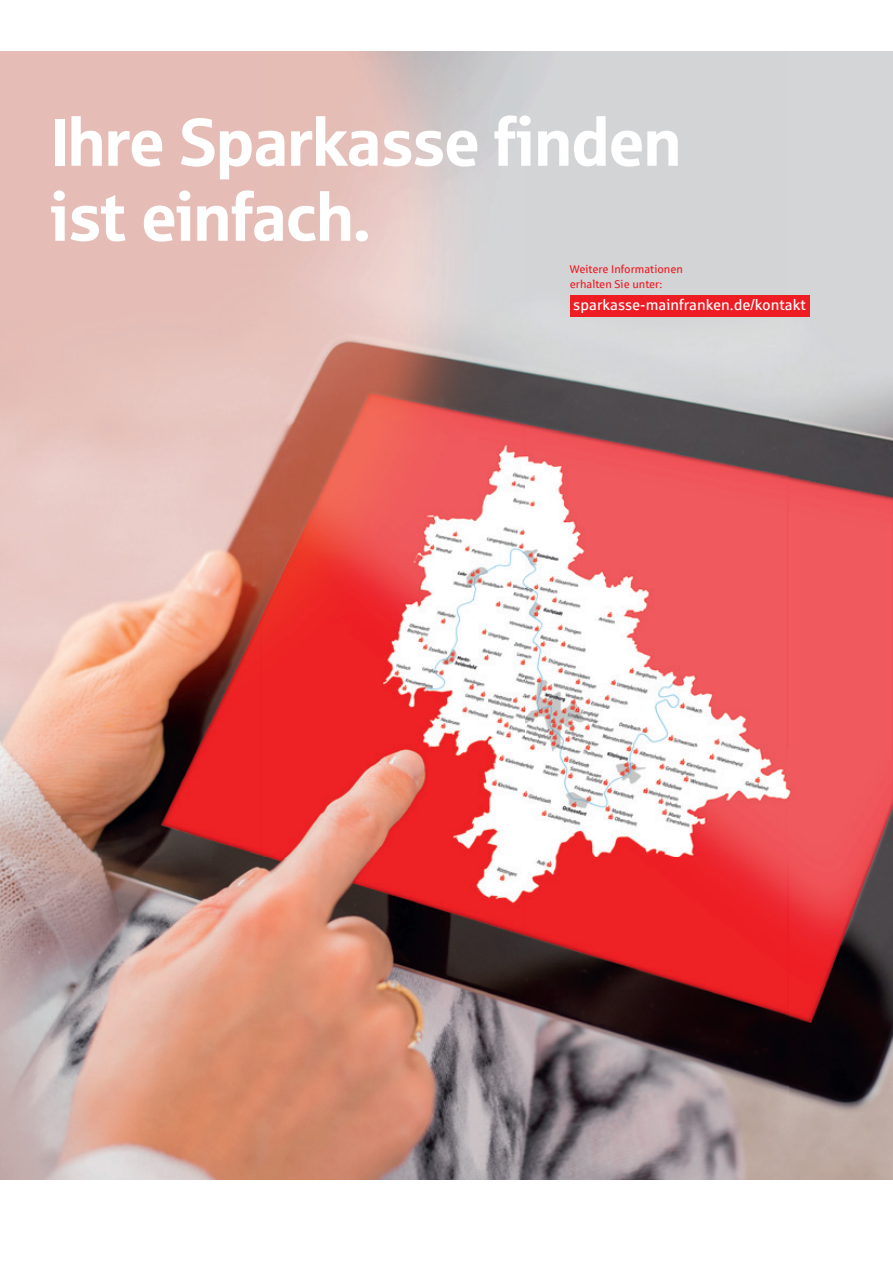
<style>
.page{position:relative;width:893px;height:1263px;background:#fff}
.page>*{position:absolute;margin:0;border:0;box-sizing:border-box;transform-origin:0 0}
.t1{font:67.5px/75px "Sparkasse Head";color:#fff}
.t2{font:15px "Sparkasse Rg";color:#fff}
.t3{font:11.25px/15px "Sparkasse Rg";color:#ee1d23}
</style>
<div class="page">
<img style="left:0;top:51px;width:893px;height:1129px">
<div style="left:570px;top:295px;width:239px;height:21px;background:#ee1d23"></div>
<h1 class="t1" style="left:51px;top:102px;width:631px">Ihre Sparkasse finden ist einfach.</h1>
<p class="t3" style="left:570px;top:261px;width:115px">Weitere Informationen erhalten Sie unter:</p>
<h2 class="t2" style="left:573px;top:296px;width:234px">sparkasse-mainfranken.de/kontakt</h2>
</div>
